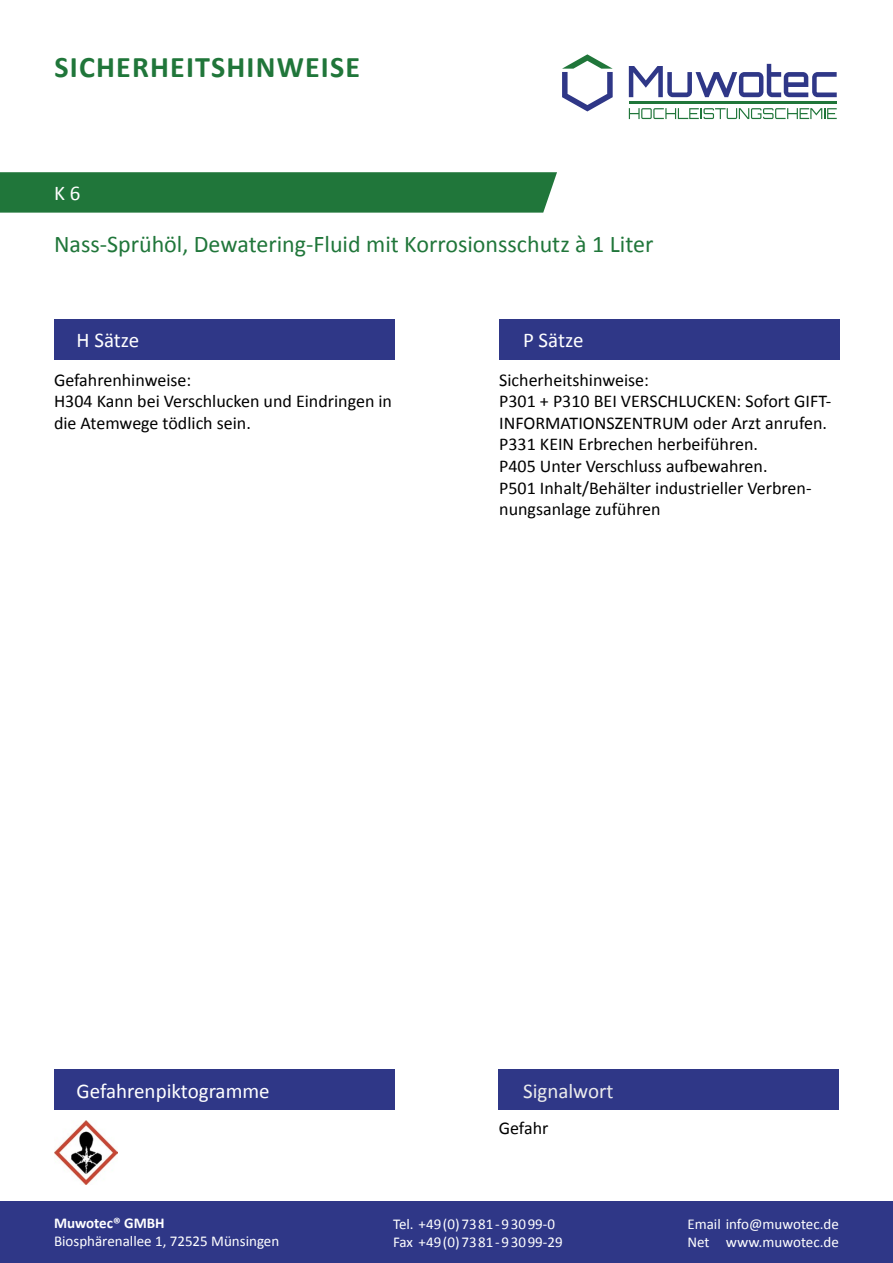
<style>
.page{position:relative;width:893px;height:1263px;background:#fff}
.page>*{position:absolute;margin:0;border:0;box-sizing:border-box;transform-origin:0 0}
.t1{font:700 30px "Calibri";letter-spacing:.04em;color:#20763a}
.t2{font:24px "Calibri";color:#20763a}
.t3{font:21px "Calibri";color:#fff}
.t4{font:21px "Calibri";color:#ececec}
.t5{font:18px/21.6px "Calibri";color:#000}
.t6{font:15px/18px "Calibri";color:#fff}
.t7{font:700 15px "Calibri";color:#fff}
</style>
<div class="page">
<div style="left:54px;top:319px;width:340px;height:40px;background:#2f3787"></div>
<div style="left:499px;top:319px;width:340px;height:40px;background:#2f3787"></div>
<div style="left:499px;top:1069px;width:340px;height:41px;background:#2f3787"></div>
<div style="left:0;top:172px;width:557px;height:41px;background:#20763a"></div>
<div style="left:54px;top:1069px;width:340px;height:41px;background:#2f3787"></div>
<div style="left:0;top:1201px;width:893px;height:62px;background:#2f3787"></div>
<svg style="left:562px;top:54px;width:51px;height:57px"></svg>
<svg style="left:629px;top:64px;width:208px;height:33px"></svg>
<hr style="left:629px;top:101px;width:208px;height:2px;background:#20763a">
<svg style="left:629px;top:108px;width:208px;height:11px"></svg>
<img style="left:54px;top:1120px;width:64px;height:64px">
<h1 class="t1" style="left:55px;top:48px;width:307px">SICHERHEITSHINWEISE</h1>
<p class="t3" style="left:54px;top:180px;width:28px">K 6</p>
<h2 class="t2" style="left:54px;top:229px;width:601px">Nass-Sprühöl, Dewatering-Fluid mit Korrosionsschutz à 1 Liter</h2>
<p class="t3" style="left:77px;top:327px;width:64px">H Sätze</p>
<p class="t3" style="left:523px;top:327px;width:62px">P Sätze</p>
<p class="t5" style="left:54px;top:368px;width:340px">Gefahrenhinweise:<br>H304 Kann bei Verschlucken und Eindringen in die Atemwege tödlich sein.</p>
<p class="t5" style="left:499px;top:368px;width:334px">Sicherheitshinweise:<br>P301 + P310 BEI VERSCHLUCKEN: Sofort GIFT-INFORMATIONSZENTRUM oder Arzt anrufen.<br>P331 KEIN Erbrechen herbeiführen.<br>P405 Unter Verschluss aufbewahren.<br>P501 Inhalt/Behälter industrieller Verbren&shy;nungsanlage zuführen</p>
<p class="t3" style="left:77px;top:1077px;width:195px">Gefahrenpiktogramme</p>
<p class="t7" style="left:54px;top:1213px;width:112px">Muwotec® GMBH</p>
<p class="t6" style="left:54px;top:1231px;width:227px">Biosphärenallee 1, 72525 Münsingen</p>
<p class="t4" style="left:523px;top:1077px;width:92px">Signalwort</p>
<p class="t5" style="left:499px;top:1116px;width:51px">Gefahr</p>
<p class="t6" style="left:393px;top:1214px;width:171px">Tel. +49(0)7381-93099-0<br>Fax +49(0)7381-93099-29</p>
<p class="t6" style="left:687px;top:1214px;width:153px">Email info@muwotec.de<br>Net www.muwotec.de</p>
</div>
